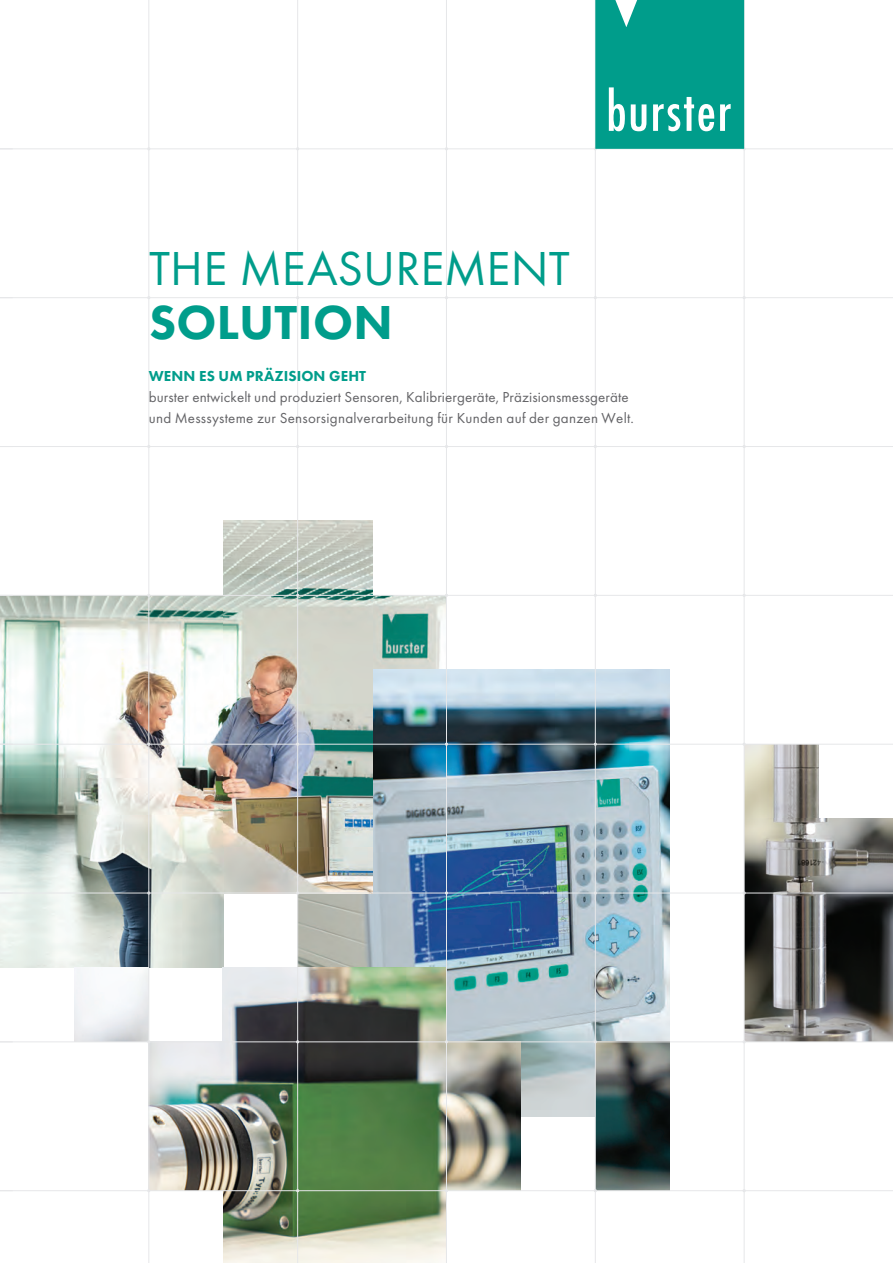
<style>
.page{position:relative;width:893px;height:1263px;background:#fff}
.page>*{position:absolute;margin:0;border:0;box-sizing:border-box;transform-origin:0 0}
.t1{font:49.5px "Futura PT";color:#009d8b}
.t2{font:800 49.5px "Futura PT";letter-spacing:.005em;color:#009d8b}
.t3{font:15px/21px "Futura PT";letter-spacing:.01em;color:#636366}
.s1{font-weight:800;color:#009d8b}
</style>
<div class="page">
<img style="left:372px;top:596px;width:74px;height:74px">
<img style="left:372px;top:670px;width:298px;height:221px">
<img style="left:447px;top:742px;width:223px;height:374px">
<img style="left:745px;top:745px;width:74px;height:74px">
<img style="left:298px;top:891px;width:148px;height:76px">
<img style="left:0;top:596px;width:372px;height:297px">
<img style="left:0;top:816px;width:223px;height:151px">
<img style="left:745px;top:819px;width:148px;height:222px">
<img style="left:223px;top:967px;width:223px;height:74px">
<img style="left:223px;top:1191px;width:223px;height:72px">
<img style="left:596px;top:1042px;width:74px;height:148px">
<img style="left:223px;top:521px;width:149px;height:326px">
<img style="left:150px;top:1042px;width:371px;height:148px">
<hr style="left:0;top:149px;width:893px;height:1px;background:#e6e7e9">
<hr style="left:0;top:893px;width:893px;height:1px;background:#e6e7e9">
<hr style="left:0;top:1041px;width:893px;height:1px;background:#e6e7e9">
<hr style="left:0;top:1190px;width:893px;height:1px;background:#e6e7e9">
<hr style="left:0;top:744px;width:893px;height:1px;background:#e6e7e9">
<hr style="left:0;top:595px;width:893px;height:1px;background:#e6e7e9">
<hr style="left:0;top:446px;width:893px;height:1px;background:#e6e7e9">
<hr style="left:0;top:297px;width:893px;height:1px;background:#e6e7e9">
<hr style="left:149px;top:0;width:1px;height:1263px;background:#e6e7e9">
<hr style="left:297px;top:0;width:1px;height:1263px;background:#e6e7e9">
<hr style="left:446px;top:0;width:1px;height:1263px;background:#e6e7e9">
<hr style="left:595px;top:0;width:1px;height:1263px;background:#e6e7e9">
<hr style="left:744px;top:0;width:1px;height:1263px;background:#e6e7e9">
<svg style="left:594px;top:0;width:152px;height:150px;background:#1ca797"></svg>
<p class="t1" style="left:149px;top:239px;width:422px">THE MEASUREMENT</p>
<p class="t2" style="left:149px;top:292px;width:245px">SOLUTION</p>
<p class="t3" style="left:149px;top:365px;width:487px"><span class="s1">WENN ES UM PRÄZISION GEHT<br></span>burster entwickelt und produziert Sensoren, Kalibriergeräte, Präzisionsmessgeräte und Messsysteme zur Sensorsignalverarbeitung für Kunden auf der ganzen Welt.</p>
</div>
